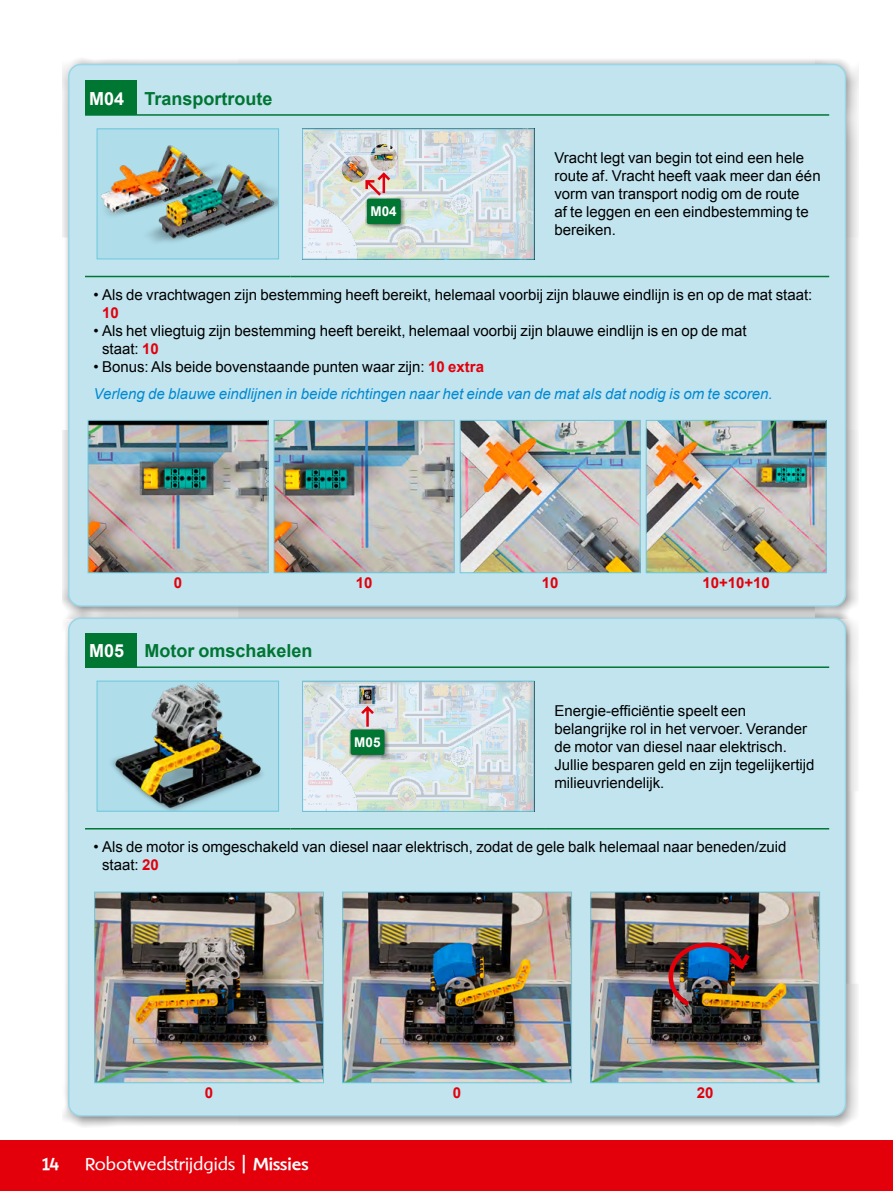
<style>
.page{position:relative;width:893px;height:1191px;background:#fff}
.page>*{position:absolute;margin:0;border:0;box-sizing:border-box;transform-origin:0 0}
.t1{font:700 18px "Arial";color:#007633}
.t2{font:18px "Shinn RR";color:#fff}
.t3{font:500 18px "Shinn RR";color:#fff}
.t4{font:15px/18px "Arial";color:#000}
.t5{font:italic 15px/26.5px "Arial";color:#008ad2}
.t6{font:700 15px "Arial";color:#e3000b}
.t7{font:700 13.5px "Arial";color:#fff}
.s1{color:#fff}
.s2{font-weight:700;color:#e3000b}
.s3{font-style:normal;color:#000}
.s4{font-weight:700;font-style:normal;color:#e3000b}
.s5{font-size:27px}
.s6{font-weight:500}
</style>
<div class="page">
<div style="left:0;top:1140px;width:893px;height:51px;background:#e3000b"></div>
<div style="left:62px;top:58px;width:796px;height:561px;background:#000;opacity:.5"></div>
<div style="left:69px;top:65px;width:776px;height:541px;background:#c1e4ef;border-radius:12px"></div>
<div style="left:85px;top:81px;width:51px;height:34px;background:#007633"></div>
<hr style="left:85px;top:114px;width:51px;height:2px;background:#007633">
<hr style="left:136px;top:114px;width:693px;height:2px;background:#007633">
<hr style="left:85px;top:276px;width:206px;height:1px;background:#007633">
<hr style="left:291px;top:276px;width:255px;height:1px;background:#007633">
<hr style="left:546px;top:276px;width:283px;height:1px;background:#007633">
<img style="left:99px;top:130px;width:178px;height:127px">
<div style="left:97px;top:128px;width:182px;height:131px;border:1px solid #6cc7dc"></div>
<svg style="left:304px;top:130px;width:228px;height:127px;background:#d6dedf"></svg>
<div style="left:365px;top:196px;width:41px;height:33px;background:#000;opacity:.5"></div>
<div style="left:367px;top:199px;width:34px;height:25px;background:#007633;border-radius:2px"></div>
<div style="left:302px;top:128px;width:232px;height:131px;border:1px solid #6cc7dc"></div>
<img style="left:90px;top:422px;width:176px;height:149px">
<div style="left:88px;top:420px;width:180px;height:153px;border:1px solid #6cc7dc"></div>
<img style="left:276px;top:422px;width:176px;height:149px">
<div style="left:274px;top:420px;width:180px;height:153px;border:1px solid #6cc7dc"></div>
<img style="left:462px;top:422px;width:176px;height:149px">
<div style="left:460px;top:420px;width:180px;height:153px;border:1px solid #6cc7dc"></div>
<img style="left:648px;top:422px;width:176px;height:149px">
<div style="left:646px;top:420px;width:180px;height:153px;border:1px solid #6cc7dc"></div>
<div style="left:62px;top:611px;width:796px;height:517px;background:#000;opacity:.5"></div>
<div style="left:69px;top:618px;width:776px;height:497px;background:#c1e4ef;border-radius:12px"></div>
<div style="left:85px;top:633px;width:51px;height:34px;background:#007633"></div>
<hr style="left:85px;top:666px;width:51px;height:2px;background:#007633">
<hr style="left:136px;top:666px;width:693px;height:2px;background:#007633">
<hr style="left:85px;top:828px;width:206px;height:1px;background:#007633">
<hr style="left:291px;top:828px;width:255px;height:1px;background:#007633">
<hr style="left:546px;top:828px;width:283px;height:1px;background:#007633">
<img style="left:99px;top:682px;width:178px;height:127px">
<div style="left:97px;top:680px;width:182px;height:131px;border:1px solid #6cc7dc"></div>
<svg style="left:304px;top:682px;width:228px;height:127px;background:#d6e0e1"></svg>
<div style="left:349px;top:727px;width:41px;height:33px;background:#000;opacity:.5"></div>
<div style="left:351px;top:729px;width:33px;height:26px;background:#007633;border-radius:2px"></div>
<div style="left:302px;top:680px;width:232px;height:131px;border:1px solid #6cc7dc"></div>
<img style="left:96px;top:893px;width:226px;height:188px">
<div style="left:94px;top:891px;width:230px;height:192px;border:1px solid #6cc7dc"></div>
<img style="left:344px;top:893px;width:226px;height:188px">
<div style="left:342px;top:891px;width:230px;height:192px;border:1px solid #6cc7dc"></div>
<img style="left:592px;top:893px;width:226px;height:188px">
<div style="left:590px;top:891px;width:230px;height:192px;border:1px solid #6cc7dc"></div>
<img style="left:666px;top:940px;width:88px;height:70px">
<p class="t1" style="left:89px;top:87px;width:185px"><span class="s1">M04</span> Transportroute</p>
<p class="t7" style="left:371px;top:202px;width:28px">M04</p>
<p class="t4" style="left:554px;top:149px;width:268px">Vracht legt van begin tot eind een hele route af. Vracht heeft vaak meer dan één vorm van transport nodig om de route<br>af te leggen en een eindbestemming te bereiken.</p>
<p class="t4" style="left:94px;top:286px;width:720px">• Als de vrachtwagen zijn bestemming heeft bereikt, helemaal voorbij zijn blauwe eindlijn is en op de mat staat:</p>
<p class="t6" style="left:102px;top:303px;width:18px">10</p>
<p class="t4" style="left:102px;top:322px;width:646px;text-indent:-9px">• Als het vliegtuig zijn bestemming heeft bereikt, helemaal voorbij zijn blauwe eindlijn is en op de mat staat: <span class="s2">10</span></p>
<p class="t5" style="left:94px;top:354px;width:681px"><span class="s3">• Bonus: Als beide bovenstaande punten waar zijn:</span> <span class="s4">10 extra<br></span>Verleng de blauwe eindlijnen in beide richtingen naar het einde van de mat als dat nodig is om te scoren.</p>
<p class="t6" style="left:174px;top:573px;width:10px">0</p>
<p class="t6" style="left:356px;top:573px;width:18px">10</p>
<p class="t6" style="left:542px;top:573px;width:18px">10</p>
<p class="t6" style="left:702px;top:573px;width:69px">10+10+10</p>
<p class="t1" style="left:89px;top:639px;width:225px"><span class="s1">M05</span> Motor omschakelen</p>
<p class="t7" style="left:354px;top:733px;width:28px">M05</p>
<p class="t4" style="left:554px;top:701px;width:262px">Energie-efficiëntie speelt een belangrijke rol in het vervoer. Verander de motor van diesel naar elektrisch.<br>Jullie besparen geld en zijn tegelijkertijd milieuvriendelijk.</p>
<p class="t4" style="left:102px;top:838px;width:686px;text-indent:-9px">• Als de motor is omgeschakeld van diesel naar elektrisch, zodat de gele balk helemaal naar beneden/zuid staat: <span class="s2">20</span></p>
<p class="t6" style="left:205px;top:1083px;width:10px">0</p>
<p class="t6" style="left:453px;top:1083px;width:10px">0</p>
<p class="t6" style="left:697px;top:1083px;width:18px">20</p>
<p class="t3" style="left:43px;top:1152px;width:18px">14</p>
<p class="t2" style="left:85px;top:1153px;width:225px">Robotwedstrijdgids <span class="s5">I</span> <span class="s6">Missies</span></p>
</div>
